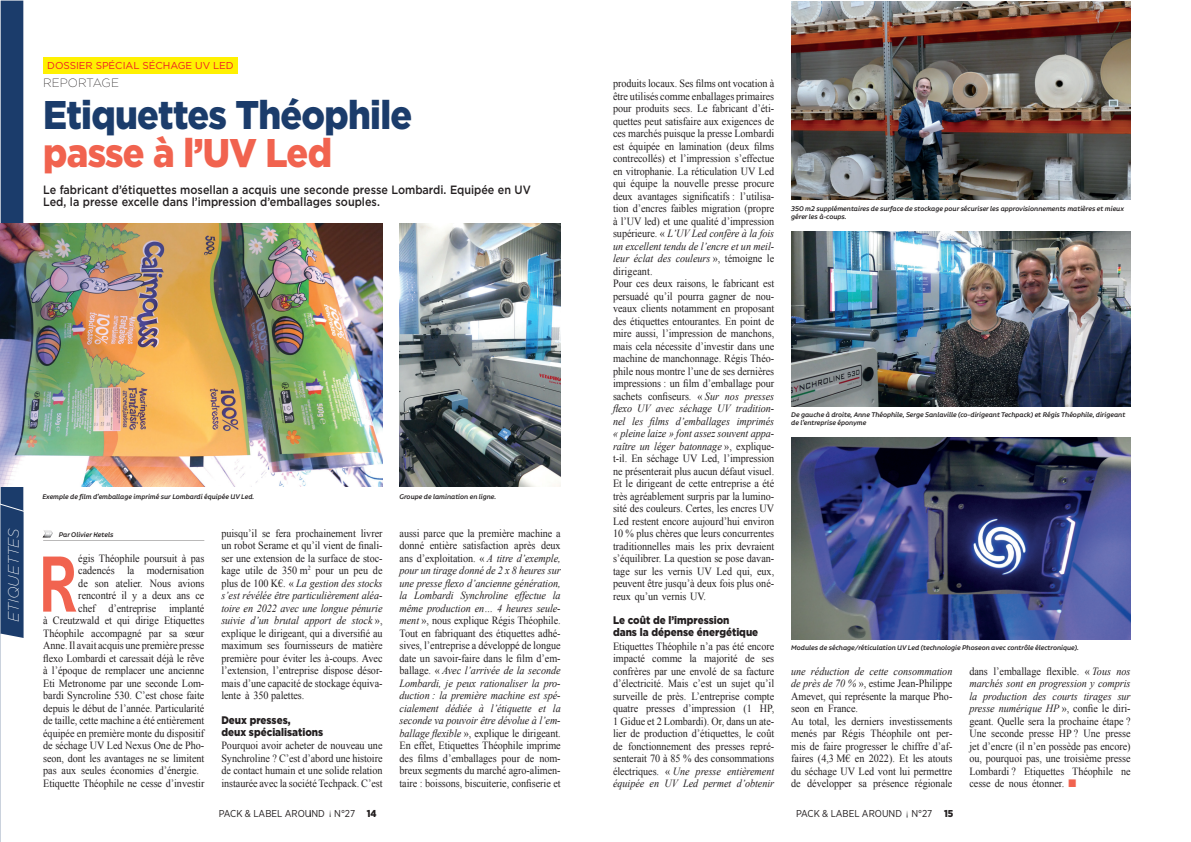
<style>
.page{position:relative;width:1191px;height:842px;background:#fff}
.page>*{position:absolute;margin:0;border:0;box-sizing:border-box;transform-origin:0 0}
.t1{font:800 78.9px "Anderson Grotesk";color:#f1634f;scale:.75 1}
.t2{font:900 40px/38px "Gotham";letter-spacing:-.02em;color:#1b3c6b;scale:.9 1}
.t3{font:italic 200 15px "Gotham";color:#fff}
.t4{font:500 12px/12px "Gotham";color:#231f20;scale:.9 1}
.t5{font:200 12px "Gotham";color:#231f20}
.t6{font:11px/12.5px "Times New Roman";letter-spacing:-.005em;color:#231f20;text-align:justify;scale:.93 1}
.t7{font:900 11px/12px "Gotham";color:#231f20;scale:.9 1}
.t8{font:10px "Gotham Narrow";color:#231f20}
.t9{font:10px "Gotham";letter-spacing:-.005em;color:#ee1d23}
.t10{font:italic 500 8px/8px "Alvar Essential";color:#231f20}
.s1{color:#f1634f}
.s2{font-style:italic}
.s3{font-weight:900}
</style>
<div class="page">
<hr style="left:43px;top:540px;width:161px;height:1px;background:#231f20">
<svg style="left:43px;top:530px;width:10px;height:7px"></svg>
<div style="left:1px;top:1px;width:23px;height:637px;background:#1b3c6b"></div>
<div style="left:43px;top:58px;width:195px;height:16px;background:#fff101"></div>
<img style="left:399px;top:223px;width:161px;height:264px">
<img style="left:1px;top:223px;width:381px;height:264px">
<img style="left:791px;top:231px;width:339px;height:175px">
<img style="left:791px;top:1px;width:339px;height:198px">
<img style="left:791px;top:437px;width:339px;height:202px">
<p class="t3" style="left:4px;top:622px;width:95px;rotate:-90deg">ETIQUETTES</p>
<p class="t9" style="left:47px;top:59px;width:188px">DOSSIER SPÉCIAL SÉCHAGE UV LED</p>
<p class="t5" style="left:43px;top:76px;width:77px">REPORTAGE</p>
<p class="t2" style="left:43px;top:96px;width:412px">Etiquettes Théophile <span class="s1">passe à l’UV Led</span></p>
<p class="t4" style="left:43px;top:183px;width:543px">Le fabricant d’étiquettes mosellan a acquis une seconde presse Lombardi. Equipée en UV<br>Led, la presse excelle dans l’impression d’emballages souples.</p>
<p class="t10" style="left:42px;top:493px;width:213px">Exemple de film d’emballage imprimé sur Lombardi équipée UV Led.</p>
<p class="t10" style="left:399px;top:493px;width:98px">Groupe de lamination en ligne.</p>
<p class="t10" style="left:59px;top:530px;width:56px">Par Olivier Ketels</p>
<p class="t1" style="left:40px;top:550px;width:53px">R</p>
<p class="t6" style="left:78px;top:551px;width:137px">égis Théophile poursuit à pas</p>
<p class="t6" style="left:78px;top:564px;width:137px">cadencés la modernisation</p>
<p class="t6" style="left:78px;top:576px;width:137px">de son atelier. Nous avions</p>
<p class="t6" style="left:78px;top:589px;width:137px">rencontré il y a deux ans ce</p>
<p class="t6" style="left:78px;top:601px;width:137px">chef d’entreprise implanté</p>
<p class="t6" style="left:43px;top:614px;width:175px">à Creutzwald et qui dirige Etiquettes</p>
<p class="t6" style="left:43px;top:626px;width:175px">Théophile accompagné par sa sœur</p>
<p class="t6" style="left:43px;top:639px;width:175px">Anne. Il avait acquis une première presse</p>
<p class="t6" style="left:43px;top:651px;width:175px">flexo Lombardi et caressait déjà le rêve</p>
<p class="t6" style="left:43px;top:664px;width:175px">à l’époque de remplacer une ancienne</p>
<p class="t6" style="left:43px;top:676px;width:175px">Eti Metronome par une seconde Lom-</p>
<p class="t6" style="left:43px;top:689px;width:175px">bardi Syncroline 530. C’est chose faite</p>
<p class="t6" style="left:43px;top:701px;width:175px">depuis le début de l’année. Particularité</p>
<p class="t6" style="left:43px;top:714px;width:175px">de taille, cette machine a été entièrement</p>
<p class="t6" style="left:43px;top:726px;width:175px">équipée en première monte du dispositif</p>
<p class="t6" style="left:43px;top:739px;width:175px">de séchage UV Led Nexus One de Pho-</p>
<p class="t6" style="left:43px;top:751px;width:175px">seon, dont les avantages ne se limitent</p>
<p class="t6" style="left:43px;top:764px;width:169px">pas aux seules économies d’énergie.</p>
<p class="t6" style="left:43px;top:776px;width:175px">Etiquette Théophile ne cesse d’investir</p>
<p class="t6" style="left:221px;top:526px;width:175px">puisqu’il se fera prochainement livrer un robot Serame et qu’il vient de finali&shy;ser une extension de la surface de stoc&shy;kage utile de 350 m<sup>2</sup> pour un peu de plus de 100 K€. « <span class="s2">La gestion des stocks s’est révélée être particulièrement aléa&shy;toire en 2022 avec une longue pénurie suivie d’un brutal apport de stock</span> », explique le dirigeant, qui a diversifié au maximum ses fournisseurs de matière première pour éviter les à-coups. Avec l’extension, l’entreprise dispose désor&shy;mais d’une capacité de stockage équiva&shy;lente à 350 palettes.</p>
<p class="t7" style="left:221px;top:714px;width:115px">Deux presses,<br>deux spécialisations</p>
<p class="t6" style="left:221px;top:739px;width:175px">Pourquoi avoir acheter de nouveau une Synchroline ? C’est d’abord une histoire de contact humain et une solide relation instaurée avec la société Techpack. C’est</p>
<p class="t6" style="left:399px;top:526px;width:175px">aussi parce que la première machine a donné entière satisfaction après deux ans d’exploitation. « <span class="s2">A titre d’exemple, pour un tirage donné de 2 x 8 heures sur une presse flexo d’ancienne génération, la Lombardi Synchroline effectue la même production en… 4 heures seule&shy;ment</span> », nous explique Régis Théophile.<br>Tout en fabriquant des étiquettes adhé&shy;sives, l’entreprise a développé de longue date un savoir-faire dans le film d’em&shy;ballage. « <span class="s2">Avec l’arrivée de la seconde Lombardi, je peux rationaliser la pro&shy;duction : la première machine est spé&shy;cialement dédiée à l’étiquette et la seconde va pouvoir être dévolue à l’em&shy;ballage flexible</span> », explique le dirigeant.<br>En effet, Etiquettes Théophile imprime des films d’emballages pour de nom&shy;breux segments du marché agro-alimen&shy;taire : boissons, biscuiterie, confiserie et</p>
<p class="t6" style="left:613px;top:77px;width:175px;text-align:left">produits locaux. Ses films ont vocation à être utilisés comme enballages primaires pour produits secs. Le fabricant d’éti&shy;quettes peut satisfaire aux exigences de ces marchés puisque la presse Lombardi est équipée en lamination (deux films contrecollés) et l’impression s’effectue en vitrophanie. La réticulation UV Led qui équipe la nouvelle presse procure deux avantages significatifs : l’utilisa&shy;tion d’encres faibles migration (propre à l’UV led) et une qualité d’impression supérieure. « <span class="s2">L’UV Led confère à la fois un excellent tendu de l’encre et un meil&shy;leur éclat des couleurs</span> », témoigne le dirigeant.<br>Pour ces deux raisons, le fabricant est persuadé qu’il pourra gagner de nou&shy;veaux clients notamment en proposant des étiquettes entourantes. En point de mire aussi, l’impression de manchons, mais cela nécessite d’investir dans une machine de manchonnage. Régis Théo&shy;phile nous montre l’une de ses dernières impressions : un film d’emballage pour sachets confiseurs. « <span class="s2">Sur nos presses flexo UV avec séchage UV tradition&shy;nel les films d’emballages imprimés « pleine laize » font assez souvent appa&shy;raître un léger batonnage</span> », explique&shy;t-il. En séchage UV Led, l’impression ne présenterait plus aucun défaut visuel.<br>Et le dirigeant de cette entreprise a été très agréablement surpris par la lumino&shy;sité des couleurs. Certes, les encres UV Led restent encore aujourd’hui environ 10 % plus chères que leurs concurrentes traditionnelles mais les prix devraient s’équilibrer. La question se pose davan&shy;tage sur les vernis UV Led qui, eux, peuvent être jusqu’à deux fois plus oné&shy;reux qu’un vernis UV.</p>
<p class="t7" style="left:613px;top:614px;width:163px">Le coût de l’impression<br>dans la dépense énergétique</p>
<p class="t6" style="left:613px;top:640px;width:175px">Etiquettes Théophile n’a pas été encore impacté comme la majorité de ses confrères par une envolé de sa facture d’électricité. Mais c’est un sujet qu’il surveille de près. L’entreprise compte quatre presses d’impression (1 HP, 1 Gidue et 2 Lombardi). Or, dans un ate&shy;lier de production d’étiquettes, le coût de fonctionnement des presses repré&shy;senterait 70 à 85 % des consommations électriques. « <span class="s2">Une presse entièrement équipée en UV Led permet d’obtenir</span></p>
<p class="t10" style="left:791px;top:205px;width:334px">350 m2 supplémentaires de surface de stockage pour sécuriser les approvisionnements matières et mieux gérer les à-coups.</p>
<p class="t10" style="left:791px;top:411px;width:335px">De gauche à droite, Anne Théophile, Serge Sanlaville (co-dirigeant Techpack) et Régis Théophile, dirigeant de l’entreprise éponyme</p>
<p class="t10" style="left:791px;top:643px;width:289px">Modules de séchage/réticulation UV Led (technologie Phoseon avec contrôle électronique).</p>
<p class="t6" style="left:791px;top:665px;width:175px;text-align:left"><span class="s2">une réduction de cette consommation de près de 70 %</span> », estime Jean-Philippe Amevet, qui représente la marque Pho&shy;seon en France.<br>Au total, les derniers investissements menés par Régis Théophile ont per&shy;mis de faire progresser le chiffre d’af&shy;faires (4,3 M€ en 2022). Et les atouts du séchage UV Led vont lui permettre de développer sa présence régionale</p>
<p class="t6" style="left:969px;top:664px;width:175px">dans l’emballage flexible. « <span class="s2">Tous nos marchés sont en progression y compris la production des courts tirages sur presse numérique HP</span> », confie le diri&shy;geant. Quelle sera la prochaine étape ?<br>Une seconde presse HP ? Une presse jet d’encre (il n’en possède pas encore) ou, pourquoi pas, une troisième presse Lombardi ? Etiquettes Théophile ne cesse de nous étonner. <span class="s1">■</span></p>
<p class="t8" style="left:219px;top:807px;width:159px">PACK &amp; LABEL AROUND N°27 <span class="s3">14</span></p>
<p class="t8" style="left:814px;top:807px;width:159px">PACK &amp; LABEL AROUND N°27 <span class="s3">15</span></p>
<p class="t8" style="left:200px;top:808px;width:159px">PACK &amp; LABEL AROUND N°27 <span class="s3">14</span></p>
<p class="t8" style="left:796px;top:808px;width:159px">PACK &amp; LABEL AROUND N°27 <span class="s3">15</span></p>
</div>
